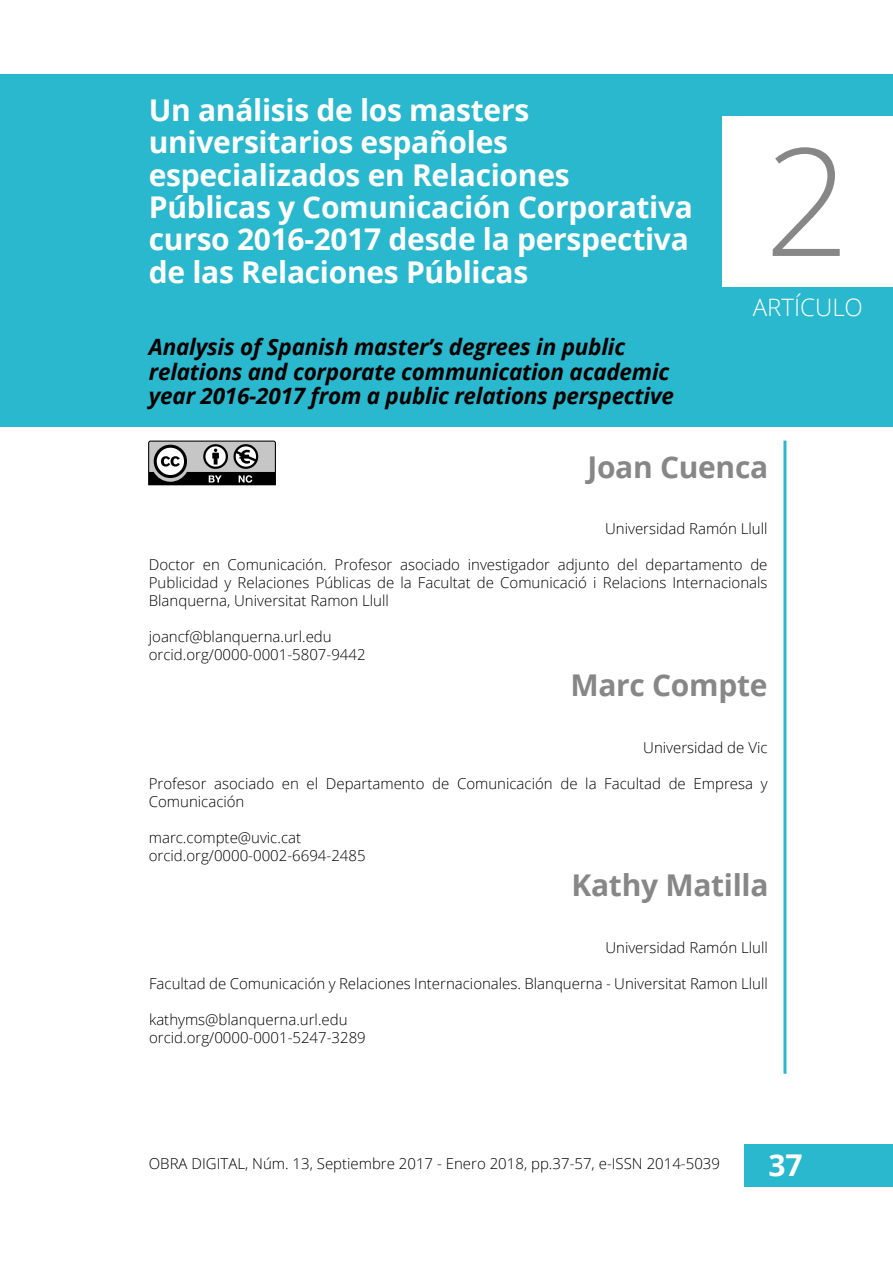
<style>
.page{position:relative;width:893px;height:1263px;background:#fff}
.page>*{position:absolute;margin:0;border:0;box-sizing:border-box;transform-origin:0 0}
.t1{font:300 150px "Open Sans";color:#878787}
.t2{font:700 30px/32.4px "Open Sans";letter-spacing:-.01em;color:#fff}
.t3{font:700 30px "Open Sans";letter-spacing:-.01em;color:#878787}
.t4{font:300 24px "Open Sans";color:#fff}
.t5{font:italic 700 22.5px/24.3px "Open Sans";letter-spacing:-.01em;color:#000}
.t6{font:300 15px/18px "Open Sans";color:#000}
</style>
<div class="page">
<div style="left:744px;top:1144px;width:149px;height:43px;background:#29b8ce"></div>
<div style="left:0;top:74px;width:893px;height:353px;background:#29b8ce"></div>
<div style="left:723px;top:117px;width:170px;height:170px;background:#fff"></div>
<hr style="left:783px;top:441px;width:3px;height:633px;background:#29b8ce">
<svg style="left:148px;top:441px;width:128px;height:44px;background:#7c7c7c"></svg>
<h2 class="t2" style="left:149px;top:93px;width:546px">Un análisis de los masters universitarios españoles especializados en Relaciones<br>Públicas y Comunicación Corporativa curso 2016-2017 desde la perspectiva de las Relaciones Públicas</h2>
<h3 class="t5" style="left:149px;top:334px;width:527px">Analysis of Spanish master’s degrees in public relations and corporate communication academic year 2016-2017 from a public relations perspective</h3>
<h1 class="t1" style="left:764px;top:99px;width:87px">2</h1>
<h3 class="t4" style="left:753px;top:291px;width:112px">ARTÍCULO</h3>
<h2 class="t3" style="left:587px;top:446px;width:182px">Joan Cuenca</h2>
<p class="t6" style="left:605px;top:519px;width:164px">Universidad Ramón Llull</p>
<p class="t6" style="left:149px;top:555px;width:620px;text-align:justify">Doctor en Comunicación. Profesor asociado investigador adjunto del departamento de Publicidad y Relaciones Públicas de la Facultat de Comunicació i Relacions Internacionals Blanquerna, Universitat Ramon Llull</p>
<p class="t6" style="left:149px;top:627px;width:218px">joancf@blanquerna.url.edu orcid.org/0000-0001-5807-9442</p>
<h2 class="t3" style="left:570px;top:664px;width:199px">Marc Compte</h2>
<p class="t6" style="left:643px;top:738px;width:126px">Universidad de Vic</p>
<p class="t6" style="left:149px;top:774px;width:620px">Profesor asociado en el Departamento de Comunicación de la Facultad de Empresa y<br>Comunicación</p>
<p class="t6" style="left:149px;top:828px;width:218px">marc.compte@uvic.cat orcid.org/0000-0002-6694-2485</p>
<h2 class="t3" style="left:571px;top:864px;width:199px">Kathy Matilla</h2>
<p class="t6" style="left:605px;top:938px;width:164px">Universidad Ramón Llull</p>
<p class="t6" style="left:149px;top:974px;width:620px">Facultad de Comunicación y Relaciones Internacionales. Blanquerna - Universitat Ramon Llull</p>
<p class="t6" style="left:149px;top:1010px;width:218px">kathyms@blanquerna.url.edu orcid.org/0000-0001-5247-3289</p>
<p class="t6" style="left:149px;top:1154px;width:573px">OBRA DIGITAL, Núm. 13, Septiembre 2017 - Enero 2018, pp.37-57, e-ISSN 2014-5039</p>
<h2 class="t2" style="left:768px;top:1148px;width:36px">37</h2>
</div>
